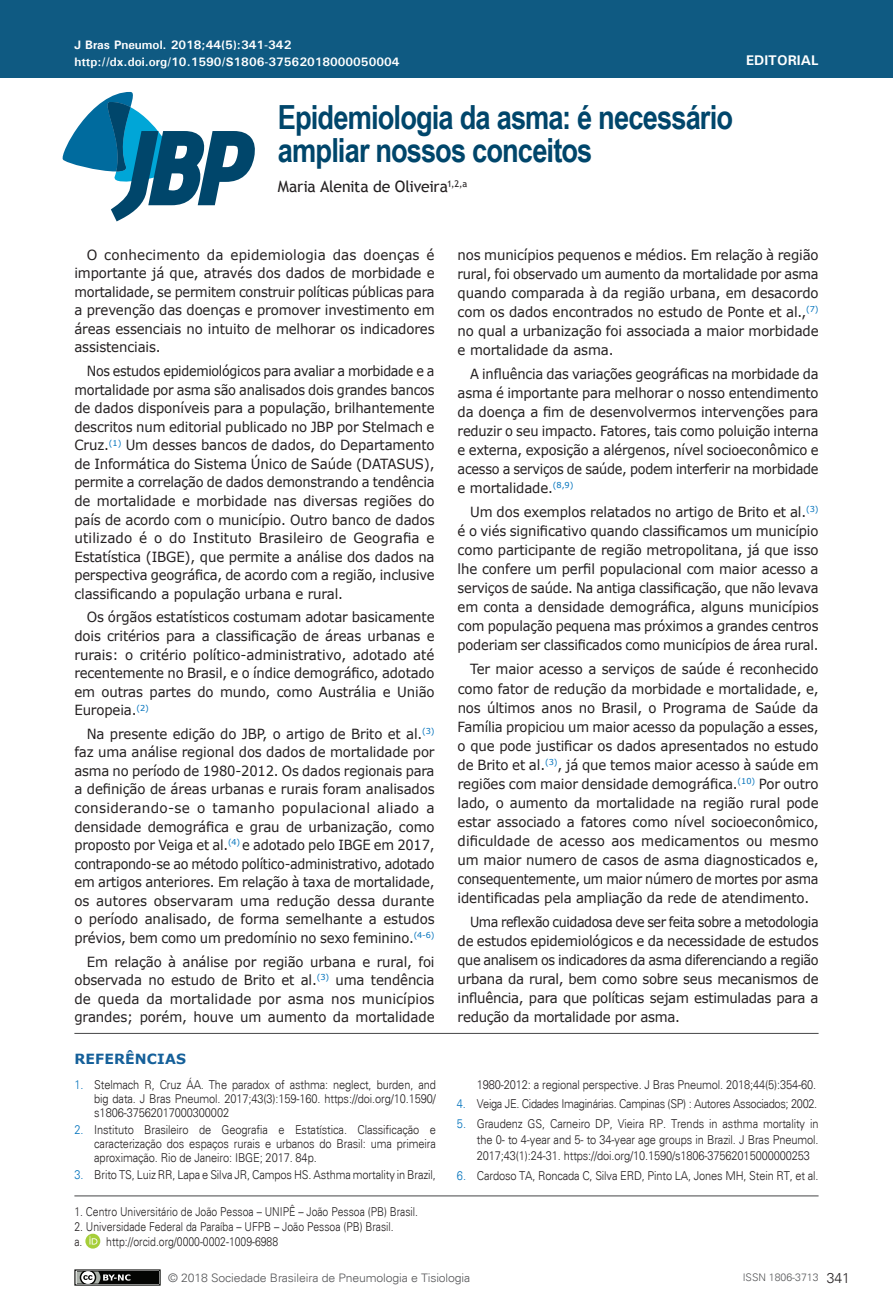
<style>
.page{position:relative;width:893px;height:1315px;background:#fff}
.page>*{position:absolute;margin:0;border:0;box-sizing:border-box;transform-origin:0 0}
.t1{font:700 33.25px/33.2px "Arial Narrow";letter-spacing:-.025em;color:#00466b}
.t2{font:15.75px "Trebuchet MS";letter-spacing:-.015em;color:#231f20}
.t3{font:14px/19.1px "Verdana";letter-spacing:-.01em;color:#231f20;text-align:justify;scale:.95 1}
.t4{font:14px/18.6px "Verdana";letter-spacing:-.01em;color:#231f20;text-align:justify;scale:.91 1}
.t5{font:14px/19.1px "Verdana";letter-spacing:-.01em;color:#231f20;text-align:justify;scale:.93 1}
.t6{font:14px/18.6px "Verdana";letter-spacing:-.01em;color:#231f20;text-align:justify;scale:.96 1}
.t7{font:700 14px "Verdana";letter-spacing:.01em;color:#15609a}
.t8{font:700 14px "Univers";color:#fff}
.t9{font:300 14px "Univers";color:#231f20}
.t10{font:300 12.25px/14px "Univers";letter-spacing:-.01em;color:#231f20;text-align:justify;scale:.9 1}
.t11{font:300 12.25px/14.7px "Univers";letter-spacing:-.01em;color:#231f20;scale:.85 1}
.t12{font:700 12.25px "Univers";color:#fff}
.t13{font:300 12.25px "Univers";letter-spacing:-.03em;color:#231f20;scale:.9 1}
.t14{font:300 11.72px "Univers";letter-spacing:-.01em;color:#57585a;scale:1.04 1}
.t15{font:300 10.5px "Univers";color:#57585a}
.s1{color:#0072bc}
</style>
<div class="page">
<div style="left:0;top:0;width:893px;height:78px;background:#0f5a82"></div>
<svg style="left:62px;top:91px;width:193px;height:130px"></svg>
<div style="left:75px;top:1270px;width:85px;height:15px;background:#040503"></div>
<div style="left:74px;top:1269px;width:87px;height:16px;border:1px solid #040503"></div>
<svg style="left:74px;top:1269px;width:56px;height:17px"></svg>
<hr style="left:74px;top:1195px;width:745px;height:1px;background:#454647">
<svg style="left:85px;top:1237px;width:16px;height:11px"></svg>
<svg style="left:85px;top:1233px;width:15px;height:15px"></svg>
<svg style="left:89px;top:1236px;width:8px;height:8px"></svg>
<hr style="left:74px;top:1033px;width:745px;height:1px;background:#454647">
<p class="t12" style="left:74px;top:38px;width:218px">J Bras Pneumol. 2018;44(5):341-342</p>
<p class="t12" style="left:74px;top:54px;width:327px">http://dx.doi.org/10.1590/S1806-37562018000050004</p>
<h1 class="t1" style="left:278px;top:99px;width:457px">Epidemiologia da asma: é necessário ampliar nossos conceitos</h1>
<p class="t2" style="left:278px;top:177px;width:191px">Maria Alenita de Oliveira<sup>1,2,a</sup></p>
<p class="t8" style="left:746px;top:52px;width:74px">EDITORIAL</p>
<p class="t6" style="left:74px;top:245px;width:377px;text-indent:12px">O conhecimento da epidemiologia das doenças é importante já que, através dos dados de morbidade e mortalidade, se permitem construir políticas públicas para a prevenção das doenças e promover investimento em áreas essenciais no intuito de melhorar os indicadores assistenciais.</p>
<p class="t4" style="left:74px;top:361px;width:397px;text-indent:12px">Nos estudos epidemiológicos para avaliar a morbidade e a mortalidade por asma são analisados dois grandes bancos de dados disponíveis para a população, brilhantemente descritos num editorial publicado no JBP por Stelmach e Cruz.<sup>(1)</sup> Um desses bancos de dados, do Departamento de Informática do Sistema Único de Saúde (DATASUS), permite a correlação de dados demonstrando a tendência de mortalidade e morbidade nas diversas regiões do país de acordo com o município. Outro banco de dados utilizado é o do Instituto Brasileiro de Geografia e Estatística (IBGE), que permite a análise dos dados na perspectiva geográfica, de acordo com a região, inclusive classificando a população urbana e rural.</p>
<p class="t3" style="left:74px;top:608px;width:381px;line-height:18.6px;text-indent:12px">Os órgãos estatísticos costumam adotar basicamente dois critérios para a classificação de áreas urbanas e rurais: o critério político-administrativo, adotado até recentemente no Brasil, e o índice demográfico, adotado em outras partes do mundo, como Austrália e União Europeia.<sup>(2)</sup></p>
<p class="t3" style="left:74px;top:724px;width:381px;line-height:18.6px;text-indent:12px">Na presente edição do JBP, o artigo de Brito et al.<sup>(3) </sup>faz uma análise regional dos dados de mortalidade por asma no período de 1980-2012. Os dados regionais para a definição de áreas urbanas e rurais foram analisados considerando-se o tamanho populacional aliado a densidade demográfica e grau de urbanização, como proposto por Veiga et al.<sup>(4)</sup> e adotado pelo IBGE em 2017, contrapondo-se ao método político-administrativo, adotado em artigos anteriores. Em relação à taxa de mortalidade, os autores observaram uma redução dessa durante o período analisado, de forma semelhante a estudos prévios, bem como um predomínio no sexo feminino.<sup>(4-6)</sup></p>
<p class="t3" style="left:74px;top:952px;width:381px;line-height:18.6px;text-indent:12px">Em relação à análise por região urbana e rural, foi observada no estudo de Brito et al.<sup>(3)</sup> uma tendência de queda da mortalidade por asma nos municípios grandes; porém, houve um aumento da mortalidade</p>
<p class="t7" style="left:74px;top:1048px;width:113px">REFERÊNCIAS</p>
<p class="t10" style="left:94px;top:1077px;width:381px;text-indent:-20px"><span class="s1">1.</span> Stelmach R, Cruz ÁA. The paradox of asthma: neglect, burden, and big data. J Bras Pneumol. 2017;43(3):159-160. https://doi.org/10.1590/ s1806-37562017000300002</p>
<p class="t10" style="left:94px;top:1122px;width:381px;text-indent:-20px"><span class="s1">2.</span> Instituto Brasileiro de Geografia e Estatística. Classificação e caracterização dos espaços rurais e urbanos do Brasil: uma primeira aproximação. Rio de Janeiro: IBGE; 2017. 84p.</p>
<p class="t10" style="left:74px;top:1167px;width:403px"><span class="s1">3.</span> Brito TS, Luiz RR, Lapa e Silva JR, Campos HS. Asthma mortality in Brazil,</p>
<p class="t11" style="left:74px;top:1204px;width:406px">1. Centro Universitário de João Pessoa – UNIPÊ – João Pessoa (PB) Brasil.</p>
<p class="t11" style="left:74px;top:1219px;width:377px">2. Universidade Federal da Paraíba – UFPB – João Pessoa (PB) Brasil. a. http://orcid.org/0000-0002-1009-6988</p>
<p class="t3" style="left:458px;top:245px;width:382px">nos municípios pequenos e médios. Em relação à região rural, foi observado um aumento da mortalidade por asma quando comparada à da região urbana, em desacordo com os dados encontrados no estudo de Ponte et al.,<sup>(7) </sup>no qual a urbanização foi associada a maior morbidade e mortalidade da asma.</p>
<p class="t5" style="left:458px;top:364px;width:390px;text-indent:12px">A influência das variações geográficas na morbidade da asma é importante para melhorar o nosso entendimento da doença a fim de desenvolvermos intervenções para reduzir o seu impacto. Fatores, tais como poluição interna e externa, exposição a alérgenos, nível socioeconômico e acesso a serviços de saúde, podem interferir na morbidade e mortalidade.<sup>(8,9)</sup></p>
<p class="t3" style="left:458px;top:502px;width:381px;text-indent:12px">Um dos exemplos relatados no artigo de Brito et al.<sup>(3) </sup>é o viés significativo quando classificamos um município como participante de região metropolitana, já que isso lhe confere um perfil populacional com maior acesso a serviços de saúde. Na antiga classificação, que não levava em conta a densidade demográfica, alguns municípios com população pequena mas próximos a grandes centros poderiam ser classificados como municípios de área rural.</p>
<p class="t3" style="left:458px;top:659px;width:381px;text-indent:12px">Ter maior acesso a serviços de saúde é reconhecido como fator de redução da morbidade e mortalidade, e, nos últimos anos no Brasil, o Programa de Saúde da Família propiciou um maior acesso da população a esses, o que pode justificar os dados apresentados no estudo de Brito et al.<sup>(3)</sup>, já que temos maior acesso à saúde em regiões com maior densidade demográfica.<sup>(10)</sup> Por outro lado, o aumento da mortalidade na região rural pode estar associado a fatores como nível socioeconômico, dificuldade de acesso aos medicamentos ou mesmo um maior numero de casos de asma diagnosticados e, consequentemente, um maior número de mortes por asma identificadas pela ampliação da rede de atendimento.</p>
<p class="t4" style="left:458px;top:912px;width:398px;line-height:19.1px;text-indent:12px">Uma reflexão cuidadosa deve ser feita sobre a metodologia de estudos epidemiológicos e da necessidade de estudos que analisem os indicadores da asma diferenciando a região urbana da rural, bem como sobre seus mecanismos de influência, para que políticas sejam estimuladas para a redução da mortalidade por asma.</p>
<p class="t10" style="left:477px;top:1077px;width:379px">1980-2012: a regional perspective. J Bras Pneumol. 2018;44(5):354-60.</p>
<p class="t13" style="left:457px;top:1096px;width:402px"><span class="s1">4.</span> Veiga JE. Cidades Imaginárias. Campinas (SP) : Autores Associados; 2002.</p>
<p class="t10" style="left:477px;top:1115px;width:381px;line-height:16.4px;text-indent:-20px"><span class="s1">5.</span> Graudenz GS, Carneiro DP, Vieira RP. Trends in asthma mortality in the 0- to 4-year and 5- to 34-year age groups in Brazil. J Bras Pneumol.<br>2017;43(1):24-31. https://doi.org/10.1590/s1806-37562015000000253</p>
<p class="t10" style="left:457px;top:1168px;width:403px"><span class="s1">6.</span> Cardoso TA, Roncada C, Silva ERD, Pinto LA, Jones MH, Stein RT, et al.</p>
<p class="t14" style="left:168px;top:1270px;width:292px">© 2018 Sociedade Brasileira de Pneumologia e Tisiologia</p>
<p class="t15" style="left:743px;top:1271px;width:77px">ISSN 1806-3713</p>
<p class="t9" style="left:827px;top:1269px;width:25px">341</p>
</div>
